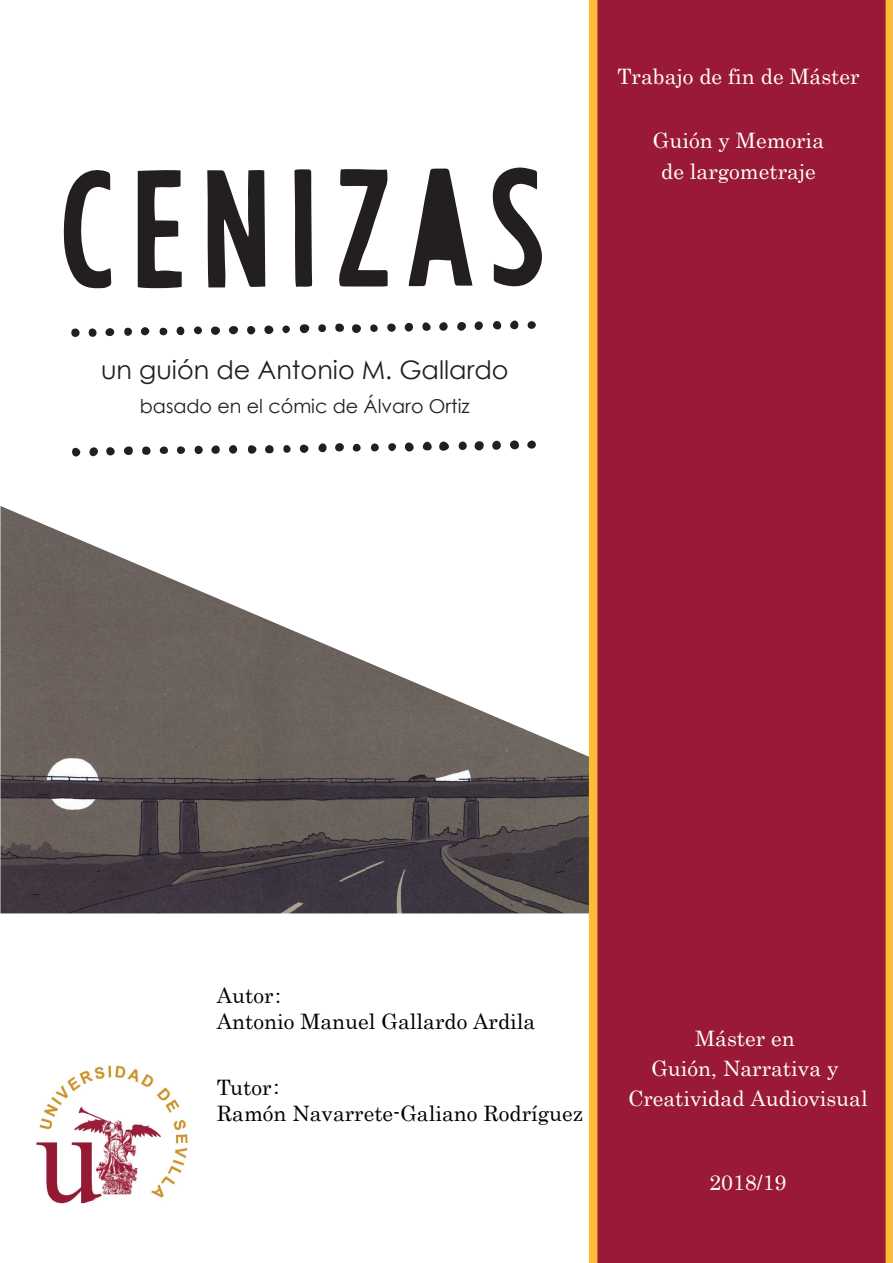
<style>
.page{position:relative;width:893px;height:1263px;background:#fff}
.page>*{position:absolute;margin:0;border:0;box-sizing:border-box;transform-origin:0 0}
.t1{font:25.5px "Century Gothic";color:#231f20}
.t2{font:21.3px/29.7px "Century";color:#fff;text-align:center}
.t3{font:21.3px "Century";color:#000}
.t4{font:19.2px "Century Gothic";color:#231f20}
</style>
<div class="page">
<img style="left:0;top:506px;width:157px;height:407px">
<img style="left:157px;top:572px;width:104px;height:341px">
<img style="left:261px;top:617px;width:105px;height:296px">
<img style="left:366px;top:661px;width:156px;height:252px">
<img style="left:522px;top:728px;width:67px;height:185px">
<div style="left:589px;top:0;width:304px;height:1263px;background:#9a1936"></div>
<img style="left:60px;top:1065px;width:128px;height:120px">
<img style="left:36px;top:1088px;width:129px;height:116px">
<svg style="left:207px;top:170px;width:58px;height:117px"></svg>
<svg style="left:409px;top:168px;width:63px;height:118px"></svg>
<svg style="left:138px;top:170px;width:44px;height:119px"></svg>
<svg style="left:339px;top:169px;width:49px;height:118px"></svg>
<svg style="left:492px;top:167px;width:50px;height:119px"></svg>
<svg style="left:63px;top:170px;width:48px;height:119px"></svg>
<svg style="left:294px;top:169px;width:18px;height:118px;background:#373334"></svg>
<div style="left:439px;top:442px;width:10px;height:9px;background:#231f20;border-radius:4px"></div>
<div style="left:474px;top:441px;width:10px;height:9px;background:#231f20;border-radius:50%"></div>
<div style="left:510px;top:440px;width:9px;height:9px;background:#231f20;border-radius:50%"></div>
<div style="left:492px;top:441px;width:9px;height:9px;background:#231f20;border-radius:50%"></div>
<div style="left:405px;top:442px;width:9px;height:9px;background:#231f20;border-radius:50%"></div>
<svg style="left:423px;top:442px;width:9px;height:8px"></svg>
<div style="left:124px;top:446px;width:9px;height:9px;background:#231f20;border-radius:50%"></div>
<div style="left:89px;top:447px;width:9px;height:9px;background:#231f20;border-radius:4px"></div>
<div style="left:335px;top:443px;width:9px;height:8px;background:#231f20;border-radius:50%"></div>
<div style="left:248px;top:445px;width:9px;height:9px;background:#231f20;border-radius:4px"></div>
<div style="left:142px;top:446px;width:9px;height:9px;background:#231f20;border-radius:50%"></div>
<div style="left:318px;top:443px;width:9px;height:9px;background:#231f20;border-radius:50%"></div>
<div style="left:265px;top:445px;width:9px;height:8px;background:#231f20;border-radius:50%"></div>
<div style="left:300px;top:444px;width:8px;height:9px;background:#231f20;border-radius:50%"></div>
<div style="left:229px;top:445px;width:8px;height:9px;background:#231f20;border-radius:50%"></div>
<div style="left:211px;top:445px;width:9px;height:9px;background:#231f20;border-radius:50%"></div>
<div style="left:106px;top:447px;width:9px;height:8px;background:#231f20;border-radius:50%"></div>
<svg style="left:72px;top:448px;width:8px;height:8px"></svg>
<div style="left:527px;top:440px;width:9px;height:9px;background:#231f20;border-radius:50%"></div>
<div style="left:194px;top:446px;width:9px;height:8px;background:#231f20;border-radius:50%"></div>
<div style="left:459px;top:441px;width:8px;height:9px;background:#231f20;border-radius:50%"></div>
<div style="left:371px;top:443px;width:8px;height:8px;background:#231f20;border-radius:50%"></div>
<div style="left:160px;top:447px;width:8px;height:7px;background:#231f20;border-radius:50%"></div>
<div style="left:388px;top:443px;width:8px;height:8px;background:#231f20;border-radius:50%"></div>
<div style="left:177px;top:446px;width:8px;height:8px;background:#231f20;border-radius:4px"></div>
<div style="left:353px;top:444px;width:8px;height:7px;background:#231f20;border-radius:4px"></div>
<div style="left:283px;top:445px;width:8px;height:8px;background:#231f20;border-radius:50%"></div>
<svg style="left:300px;top:324px;width:9px;height:9px"></svg>
<div style="left:352px;top:324px;width:9px;height:9px;background:#231f20;border-radius:4px"></div>
<div style="left:457px;top:322px;width:9px;height:9px;background:#231f20;border-radius:50%"></div>
<div style="left:264px;top:325px;width:9px;height:9px;background:#231f20;border-radius:50%"></div>
<svg style="left:211px;top:326px;width:9px;height:9px"></svg>
<div style="left:335px;top:324px;width:9px;height:8px;background:#231f20;border-radius:50%"></div>
<svg style="left:229px;top:326px;width:9px;height:8px"></svg>
<svg style="left:510px;top:320px;width:8px;height:9px"></svg>
<div style="left:405px;top:323px;width:8px;height:9px;background:#231f20;border-radius:50%"></div>
<div style="left:71px;top:328px;width:9px;height:9px;background:#231f20;border-radius:50%"></div>
<div style="left:387px;top:323px;width:9px;height:9px;background:#231f20;border-radius:4px"></div>
<div style="left:439px;top:322px;width:9px;height:9px;background:#231f20;border-radius:50%"></div>
<div style="left:422px;top:322px;width:9px;height:9px;background:#231f20;border-radius:4px"></div>
<div style="left:474px;top:321px;width:9px;height:9px;background:#231f20;border-radius:50%"></div>
<div style="left:105px;top:328px;width:9px;height:8px;background:#231f20;border-radius:50%"></div>
<div style="left:89px;top:328px;width:8px;height:9px;background:#231f20;border-radius:50%"></div>
<div style="left:493px;top:321px;width:8px;height:8px;background:#231f20;border-radius:50%"></div>
<div style="left:247px;top:326px;width:8px;height:8px;background:#231f20;border-radius:50%"></div>
<div style="left:141px;top:327px;width:8px;height:8px;background:#231f20;border-radius:50%"></div>
<div style="left:176px;top:326px;width:8px;height:9px;background:#231f20;border-radius:50%"></div>
<div style="left:124px;top:328px;width:8px;height:8px;background:#231f20;border-radius:50%"></div>
<div style="left:527px;top:321px;width:9px;height:8px;background:#231f20;border-radius:50%"></div>
<div style="left:194px;top:326px;width:8px;height:8px;background:#231f20;border-radius:50%"></div>
<div style="left:318px;top:324px;width:8px;height:8px;background:#231f20;border-radius:50%"></div>
<div style="left:160px;top:328px;width:7px;height:7px;background:#231f20;border-radius:50%"></div>
<div style="left:282px;top:325px;width:8px;height:8px;background:#231f20;border-radius:50%"></div>
<div style="left:370px;top:324px;width:8px;height:8px;background:#231f20;border-radius:50%"></div>
<p class="t1" style="left:101px;top:352px;width:409px">un guión de Antonio M. Gallardo</p>
<p class="t4" style="left:140px;top:393px;width:331px">basado en el cómic de Álvaro Ortiz</p>
<p class="t2" style="left:617px;top:60px;width:244px">Trabajo de fin de Máster</p>
<p class="t2" style="left:653px;top:123px;width:173px;line-height:31.3px">Guión y Memoria de largometraje</p>
<p class="t3" style="left:217px;top:977px;width:66px">Autor:</p>
<p class="t3" style="left:217px;top:1004px;width:320px">Antonio Manuel Gallardo Ardila</p>
<p class="t3" style="left:217px;top:1069px;width:56px">Tutor</p>
<p class="t3" style="left:274px;top:1071px;width:7px">:</p>
<p class="t3" style="left:217px;top:1095px;width:368px">Ramón Navarrete-Galiano Rodríguez</p>
<p class="t2" style="left:628px;top:1022px;width:241px">Máster en<br>Guión, Narrativa y<br>Creatividad Audiovisual</p>
<p class="t2" style="left:709px;top:1165px;width:78px">2018/19</p>
</div>
